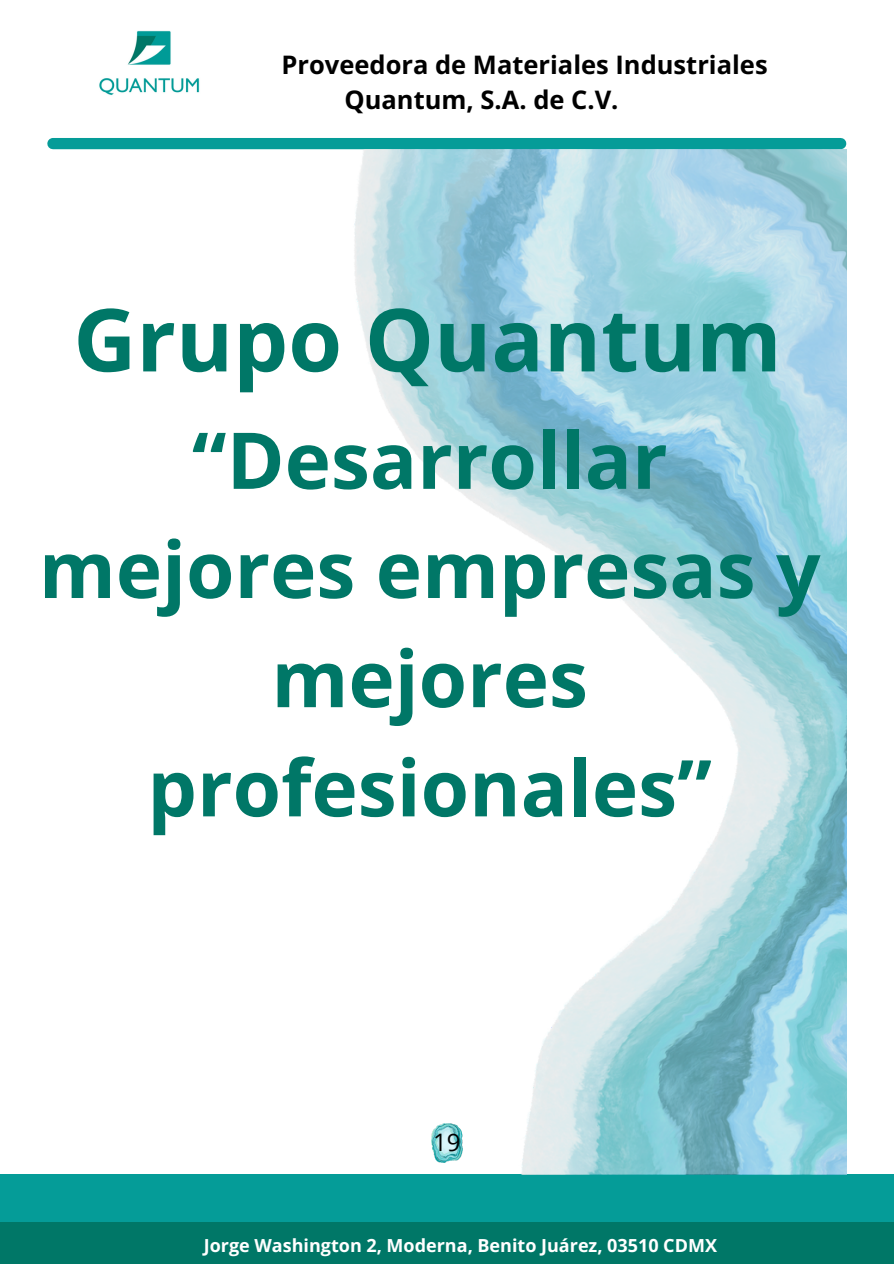
<style>
.page{position:relative;width:894px;height:1264px;background:#fff}
.page>*{position:absolute;margin:0;border:0;box-sizing:border-box;transform-origin:0 0}
.t1{font:700 87px "Open Sans";color:#007767}
.t2{font:700 78.3px/109.2px "Open Sans";color:#007767;text-align:center}
.t3{font:700 25.5px/34.8px "Open Sans";color:#000}
.t4{font:24.15px "Open Sans";color:#000}
.t5{font:700 18px "Open Sans";color:#fff}
</style>
<div class="page">
<div style="left:53px;top:138px;width:787px;height:11px;background:#059c98"></div>
<div style="left:0;top:1174px;width:893px;height:89px;background:#059c98"></div>
<div style="left:0;top:1222px;width:893px;height:41px;background:#007767"></div>
<img style="left:99px;top:30px;width:101px;height:66px">
<img style="left:352px;top:149px;width:494px;height:1025px">
<p class="t3" style="left:344px;top:47px;width:424px;text-indent:-63px">Proveedora de Materiales Industriales<br>Quantum, S.A. de C.V.</p>
<p class="t1" style="left:73px;top:278px;width:709px">Grupo Quantum</p>
<p class="t2" style="left:39px;top:404px;width:782px">“Desarrollar mejores empresas y mejores profesionales”</p>
<p class="t4" style="left:433px;top:1125px;width:29px">19</p>
<p class="t5" style="left:204px;top:1232px;width:514px">Jorge Washington 2, Moderna, Benito Juárez, 03510 CDMX</p>
</div>
